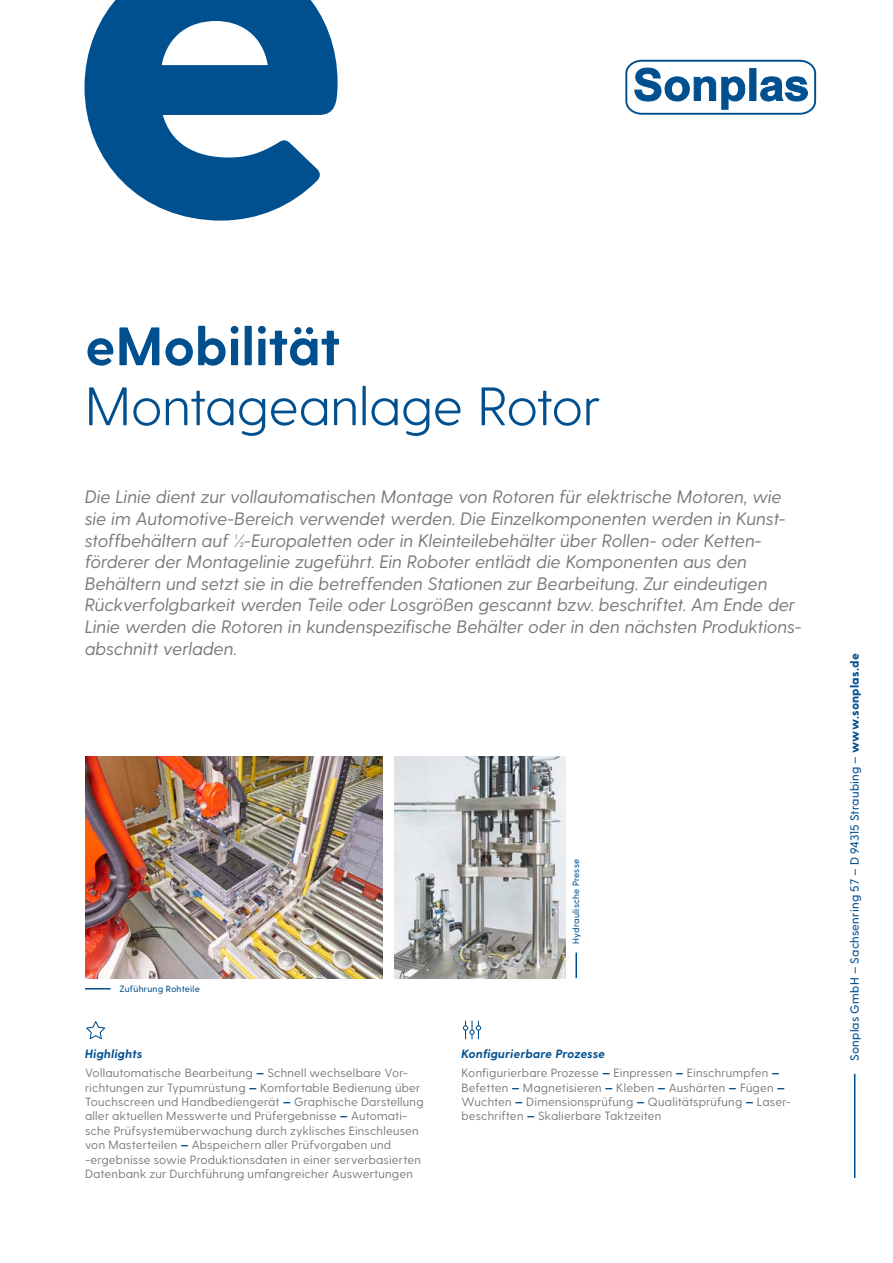
<style>
.page{position:relative;width:893px;height:1263px;background:#fff}
.page>*{position:absolute;margin:0;border:0;box-sizing:border-box;transform-origin:0 0}
.t1{font:800 525px "Greycliff CF";color:#004f8f}
.t2{font:300 54px "Greycliff CF";letter-spacing:-.01em;color:#004f8f}
.t3{font:700 54px "Greycliff CF";letter-spacing:-.01em;color:#004f8f}
.t4{font:italic 18px/21.6px "Greycliff CF";letter-spacing:.005em;color:#76787b}
.t5{font:12px/14.4px "Greycliff CF";letter-spacing:.015em;color:#76787b}
.t6{font:500 12px "Greycliff CF";letter-spacing:.015em;color:#004f8f}
.t7{font:500 9px "Greycliff CF";letter-spacing:.02em;color:#004f8f}
.s1{font-weight:700;font-style:italic;color:#004f8f}
.s2{font-weight:800}
</style>
<div class="page">
<img style="left:85px;top:757px;width:298px;height:221px">
<img style="left:394px;top:757px;width:172px;height:221px">
<hr style="left:854px;top:1074px;width:1px;height:104px;background:#004f8f">
<svg style="left:625px;top:60px;width:191px;height:55px"></svg>
<svg style="left:86px;top:1021px;width:19px;height:18px"></svg>
<svg style="left:463px;top:1020px;width:18px;height:19px"></svg>
<svg style="left:85px;top:988px;width:26px;height:1px"></svg>
<hr style="left:575px;top:952px;width:2px;height:26px;background:#004f8f">
<h1 class="t1" style="left:61px;top:-285px;width:301px">e</h1>
<h2 class="t3" style="left:85px;top:314px;width:257px">eMobilität</h2>
<h2 class="t2" style="left:85px;top:375px;width:517px">Montageanlage Rotor</h2>
<p class="t4" style="left:85px;top:486px;width:718px">Die Linie dient zur vollautomatischen Montage von Rotoren für elektrische Motoren, wie sie im Automotive-Bereich verwendet werden. Die Einzelkomponenten werden in Kunst&shy;stoffbehältern auf ½-Europaletten oder in Kleinteilebehälter über Rollen- oder Ketten&shy;förderer der Montagelinie zugeführt. Ein Roboter entlädt die Komponenten aus den Behältern und setzt sie in die betreffenden Stationen zur Bearbeitung. Zur eindeutigen Rückverfolgbarkeit werden Teile oder Losgrößen gescannt bzw. beschriftet. Am Ende der Linie werden die Rotoren in kundenspezifische Behälter oder in den nächsten Produktions&shy;abschnitt verladen.</p>
<p class="t7" style="left:119px;top:983px;width:82px">Zuführung Rohteile</p>
<p class="t5" style="left:85px;top:1045px;width:325px;line-height:18.6px"><span class="s1">Highlights<br></span>Vollautomatische Bearbeitung <span class="s1">—</span> Schnell wechselbare Vor-</p>
<p class="t5" style="left:85px;top:1080px;width:340px">richtungen zur Typumrüstung <span class="s1">—</span> Komfortable Bedienung über Touchscreen und Handbediengerät <span class="s1">—</span> Graphische Darstellung aller aktuellen Messwerte und Prüfergebnisse <span class="s1">—</span> Automati&shy;sche Prüfsystemüberwachung durch zyklisches Einschleusen von Masterteilen <span class="s1">—</span> Abspeichern aller Prüfvorgaben und -ergebnisse sowie Produktionsdaten in einer serverbasierten Datenbank zur Durchführung umfangreicher Auswertungen</p>
<p class="t7" style="left:571px;top:944px;width:86px;rotate:-90deg">Hydraulische Presse</p>
<p class="t5" style="left:461px;top:1045px;width:320px;line-height:18.6px"><span class="s1">Konfigurierbare Prozesse<br></span>Konfigurierbare Prozesse <span class="s1">—</span> Einpressen <span class="s1">—</span> Einschrumpfen <span class="s1">—</span></p>
<p class="t5" style="left:461px;top:1080px;width:331px">Befetten <span class="s1">—</span> Magnetisieren <span class="s1">—</span> Kleben <span class="s1">—</span> Aushärten <span class="s1">—</span> Fügen <span class="s1">—<br></span>Wuchten <span class="s1">—</span> Dimensionsprüfung <span class="s1">—</span> Qualitätsprüfung <span class="s1">—</span> Laser&shy;beschriften <span class="s1">—</span> Skalierbare Taktzeiten</p>
<p class="t6" style="left:847px;top:1061px;width:409px;rotate:-90deg">Sonplas GmbH – Sachsenring 57 – D 94315 Straubing – <span class="s2">www.sonplas.de</span></p>
</div>
